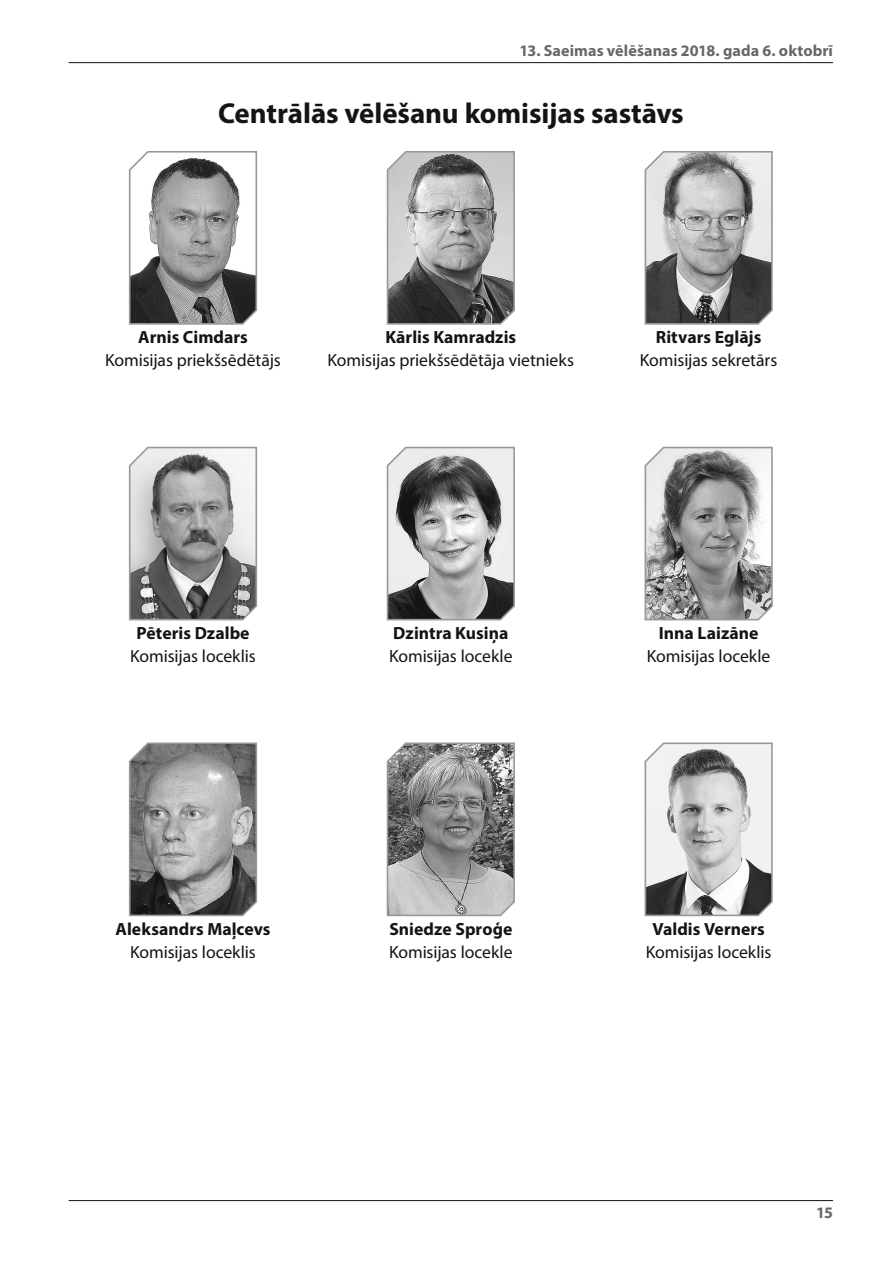
<style>
.page{position:relative;width:893px;height:1263px;background:#fff}
.page>*{position:absolute;margin:0;border:0;box-sizing:border-box;transform-origin:0 0}
.t1{font:700 28.95px "Myriad Pro";color:#131413}
.t2{font:17.7px "Myriad Pro";letter-spacing:-.005em;color:#131413}
.t3{font:700 17.7px "Myriad Pro";color:#131413}
.t4{font:700 16.05px "Myriad Pro";letter-spacing:.005em;color:#676766}
</style>
<div class="page">
<hr style="left:69px;top:62px;width:764px;height:1px;background:#131413">
<hr style="left:69px;top:1200px;width:764px;height:1px;background:#131413">
<svg style="left:128px;top:151px;width:130px;height:174px"></svg>
<svg style="left:128px;top:446px;width:130px;height:175px"></svg>
<svg style="left:128px;top:742px;width:130px;height:175px;background:#8f8f8f"></svg>
<svg style="left:386px;top:151px;width:129px;height:174px;background:#949595"></svg>
<svg style="left:386px;top:446px;width:129px;height:175px;background:#9f9f9f"></svg>
<svg style="left:386px;top:742px;width:129px;height:175px;background:#929292"></svg>
<svg style="left:644px;top:151px;width:129px;height:174px;background:#9b9c9c"></svg>
<svg style="left:644px;top:446px;width:129px;height:175px;background:#a0a0a0"></svg>
<svg style="left:644px;top:742px;width:129px;height:175px"></svg>
<p class="t4" style="left:519px;top:45px;width:315px">13. Saeimas vēlēšanas 2018. gada 6. oktobrī</p>
<h1 class="t1" style="left:218px;top:102px;width:467px">Centrālās vēlēšanu komisijas sastāvs</h1>
<p class="t3" style="left:138px;top:331px;width:111px">Arnis Cimdars</p>
<p class="t2" style="left:105px;top:354px;width:177px">Komisijas priekšsēdētājs</p>
<p class="t3" style="left:385px;top:331px;width:132px">Kārlis Kamradzis</p>
<p class="t2" style="left:328px;top:354px;width:248px">Komisijas priekšsēdētāja vietnieks</p>
<p class="t3" style="left:656px;top:331px;width:107px">Ritvars Eglājs</p>
<p class="t2" style="left:640px;top:354px;width:139px">Komisijas sekretārs</p>
<p class="t3" style="left:136px;top:626px;width:115px">Pēteris Dzalbe</p>
<p class="t2" style="left:130px;top:649px;width:127px">Komisijas loceklis</p>
<p class="t3" style="left:115px;top:922px;width:157px">Aleksandrs Maļcevs</p>
<p class="t2" style="left:130px;top:945px;width:127px">Komisijas loceklis</p>
<p class="t3" style="left:393px;top:626px;width:117px">Dzintra Kusiņa</p>
<p class="t2" style="left:389px;top:649px;width:125px">Komisijas locekle</p>
<p class="t3" style="left:389px;top:922px;width:124px">Sniedze Sproģe</p>
<p class="t2" style="left:389px;top:945px;width:125px">Komisijas locekle</p>
<p class="t3" style="left:659px;top:626px;width:101px">Inna Laizāne</p>
<p class="t2" style="left:647px;top:649px;width:125px">Komisijas locekle</p>
<p class="t3" style="left:652px;top:922px;width:114px">Valdis Verners</p>
<p class="t2" style="left:646px;top:945px;width:127px">Komisijas loceklis</p>
<p class="t4" style="left:816px;top:1206px;width:19px">15</p>
</div>
